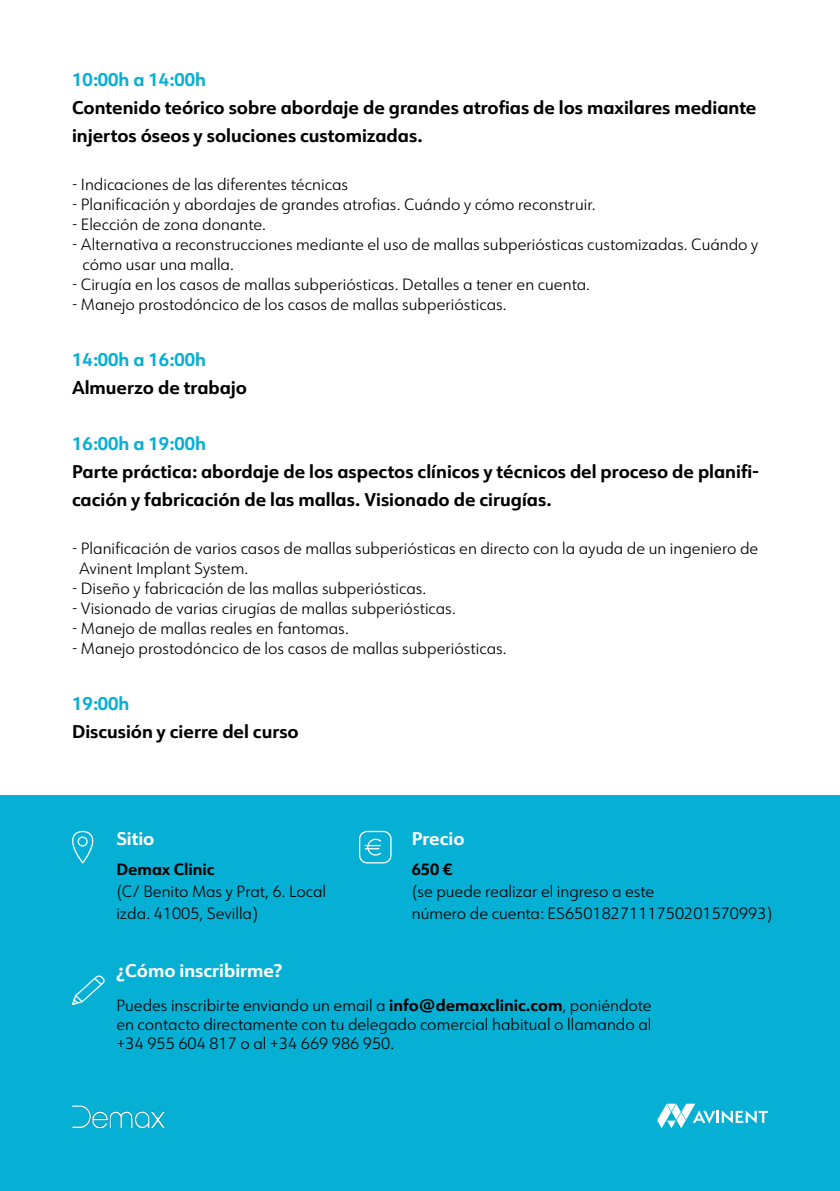
<style>
.page{position:relative;width:840px;height:1191px;background:#fff}
.page>*{position:absolute;margin:0;border:0;box-sizing:border-box;transform-origin:0 0}
.t1{font:700 18px/28px "URW Form";color:#000}
.t2{font:700 18px "URW Form";color:#06b0d4}
.t3{font:700 18px "URW Form";color:#fff}
.t4{font:300 16px/20px "URW Form";color:#000}
.t5{font:700 16px "URW Form";color:#000}
.s1{font-weight:700}
</style>
<div class="page">
<div style="left:0;top:795px;width:839px;height:396px;background:#06b0d4"></div>
<svg style="left:72px;top:831px;width:22px;height:32px"></svg>
<svg style="left:359px;top:831px;width:32px;height:32px"></svg>
<svg style="left:72px;top:975px;width:33px;height:30px"></svg>
<svg style="left:657px;top:1103px;width:110px;height:25px"></svg>
<img style="left:72px;top:1105px;width:93px;height:24px">
<p class="t2" style="left:72px;top:67px;width:135px">10:00h a 14:00h</p>
<p class="t1" style="left:72px;top:93px;width:685px">Contenido teórico sobre abordaje de grandes atrofias de los maxilares mediante injertos óseos y soluciones customizadas.</p>
<p class="t4" style="left:72px;top:174px;width:277px">- Indicaciones de las diferentes técnicas</p>
<p class="t4" style="left:72px;top:194px;width:525px">- Planificación y abordajes de grandes atrofias. Cuándo y cómo reconstruir.</p>
<p class="t4" style="left:72px;top:214px;width:195px">- Elección de zona donante.</p>
<p class="t4" style="left:83px;top:234px;width:677px;text-indent:-11px">- Alternativa a reconstrucciones mediante el uso de mallas subperiósticas customizadas. Cuándo y cómo usar una malla.</p>
<p class="t4" style="left:72px;top:274px;width:519px">- Cirugía en los casos de mallas subperiósticas. Detalles a tener en cuenta.</p>
<p class="t4" style="left:72px;top:294px;width:436px">- Manejo prostodóncico de los casos de mallas subperiósticas.</p>
<p class="t2" style="left:72px;top:347px;width:135px">14:00h a 16:00h</p>
<p class="t1" style="left:72px;top:373px;width:176px">Almuerzo de trabajo</p>
<p class="t2" style="left:72px;top:431px;width:135px">16:00h a 19:00h</p>
<p class="t1" style="left:72px;top:457px;width:688px">Parte práctica: abordaje de los aspectos clínicos y técnicos del proceso de planifi&shy;cación y fabricación de las mallas. Visionado de cirugías.</p>
<p class="t4" style="left:79px;top:538px;width:680px;text-indent:-7px">- Planificación de varios casos de mallas subperiósticas en directo con la ayuda de un ingeniero de<br>Avinent Implant System.</p>
<p class="t4" style="left:72px;top:578px;width:355px">- Diseño y fabricación de las mallas subperiósticas.</p>
<p class="t4" style="left:72px;top:598px;width:385px">- Visionado de varias cirugías de mallas subperiósticas.</p>
<p class="t4" style="left:72px;top:618px;width:278px">- Manejo de mallas reales en fantomas.</p>
<p class="t4" style="left:72px;top:638px;width:436px">- Manejo prostodóncico de los casos de mallas subperiósticas.</p>
<p class="t2" style="left:72px;top:691px;width:59px">19:00h</p>
<p class="t1" style="left:72px;top:717px;width:228px">Discusión y cierre del curso</p>
<p class="t3" style="left:116px;top:825px;width:40px">Sitio</p>
<p class="t5" style="left:116px;top:857px;width:100px">Demax Clinic</p>
<p class="t4" style="left:116px;top:879px;width:211px;line-height:22px">(C/ Benito Mas y Prat, 6. Local izda. 41005, Sevilla)</p>
<p class="t3" style="left:411px;top:826px;width:54px">Precio</p>
<p class="t5" style="left:411px;top:858px;width:42px">650 €</p>
<p class="t4" style="left:411px;top:879px;width:362px;line-height:22px">(se puede realizar el ingreso a este<br>número de cuenta: ES6501827111750201570993)</p>
<p class="t3" style="left:116px;top:957px;width:167px">¿Cómo inscribirme?</p>
<p class="t4" style="left:116px;top:994px;width:536px;line-height:19.2px;text-align:justify">Puedes inscribirte enviando un email a <span class="s1">info@demaxclinic.com</span>, poniéndote en contacto directamente con tu delegado comercial habitual o llamando al +34 955 604 817 o al +34 669 986 950.</p>
</div>
